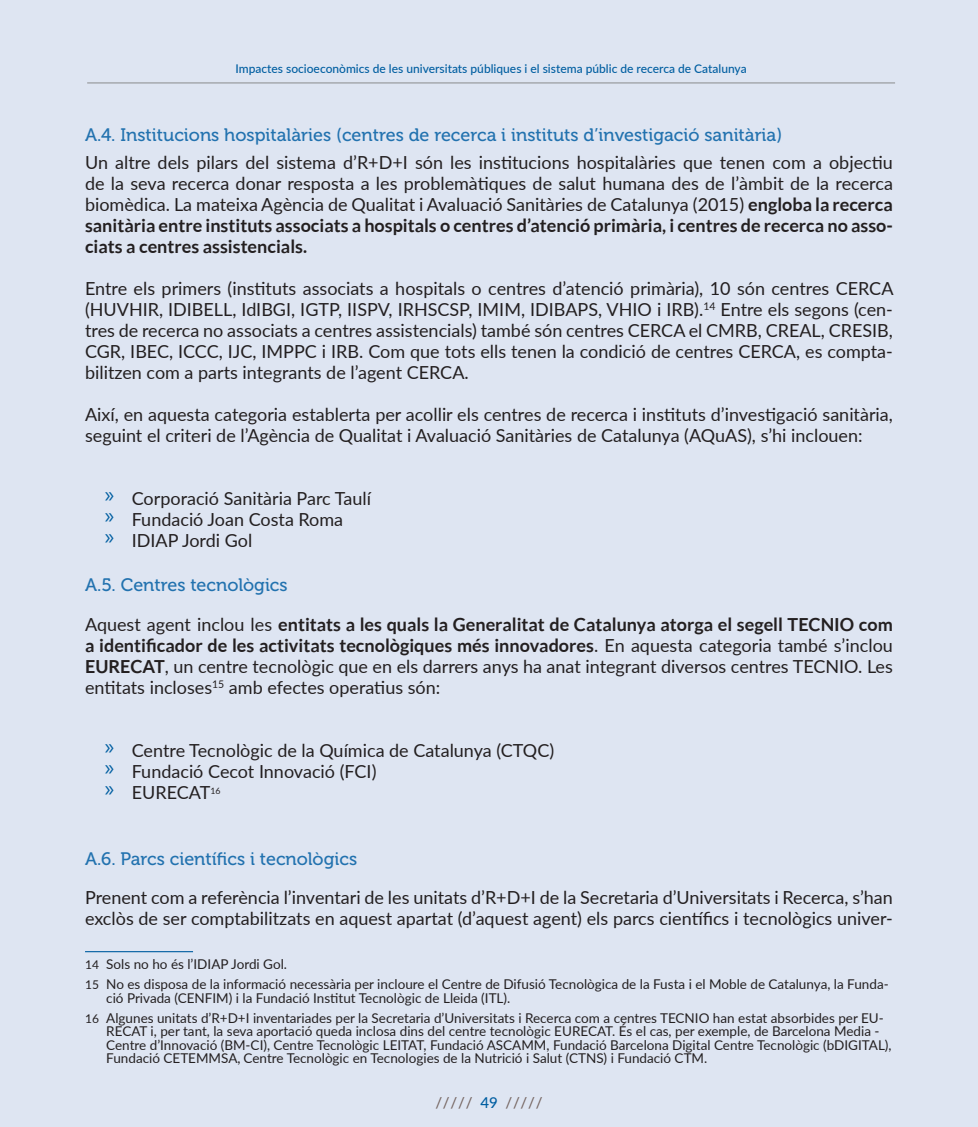
<style>
.page{position:relative;width:978px;height:1127px;background:#dee5f2}
.page>*{position:absolute;margin:0;border:0;box-sizing:border-box;transform-origin:0 0}
.t1{font:18px/21px "Lato";color:#231f20}
.t2{font:18px "Museo 500";color:#2272af}
.t3{font:500 15px "Lato";color:#766662}
.t4{font:13.5px/20px "Lato";color:#231f20}
.t5{font:500 12px "Lato";color:#005ea1}
.s1{font-weight:700}
.s2{font-size:12px}
.s3{color:#005ea1}
</style>
<div class="page">
<hr style="left:87px;top:82px;width:808px;height:1px;background:#939598">
<hr style="left:85px;top:951px;width:108px;height:1px;background:#005ea1">
<p class="t5" style="left:236px;top:60px;width:513px">Impactes socioeconòmics de les universitats públiques i el sistema públic de recerca de Catalunya</p>
<p class="t2" style="left:85px;top:125px;width:699px">A.4. Institucions hospitalàries (centres de recerca i instituts d’investigació sanitària)</p>
<p class="t1" style="left:85px;top:152px;width:809px;text-align:justify">Un altre dels pilars del sistema d’R+D+I són les institucions hospitalàries que tenen com a objectiu de la seva recerca donar resposta a les problemàtiques de salut humana des de l’àmbit de la recerca biomèdica. La mateixa Agència de Qualitat i Avaluació Sanitàries de Catalunya (2015) <span class="s1">engloba la recerca sanitària entre instituts associats a hospitals o centres d’atenció primària, i centres de recerca no asso&shy;ciats a centres assistencials.</span></p>
<p class="t1" style="left:85px;top:278px;width:810px;text-align:justify">Entre els primers (instituts associats a hospitals o centres d’atenció primària), 10 són centres CERCA (HUVHIR, IDIBELL, IdIBGI, IGTP, IISPV, IRHSCSP, IMIM, IDIBAPS, VHIO i IRB).<sup>14</sup> Entre els segons (cen&shy;tres de recerca no associats a centres assistencials) també són centres CERCA el CMRB, CREAL, CRESIB, CGR, IBEC, ICCC, IJC, IMPPC i IRB. Com que tots ells tenen la condició de centres CERCA, es compta&shy;bilitzen com a parts integrants de l’agent CERCA.</p>
<p class="t1" style="left:85px;top:404px;width:809px">Així, en aquesta categoria establerta per acollir els centres de recerca i instituts d’investigació sanitària, seguint el criteri de l’Agència de Qualitat i Avaluació Sanitàries de Catalunya (AQuAS), s’hi inclouen:</p>
<p class="t1" style="left:105px;top:488px;width:268px"><sup>»</sup> Corporació Sanitària Parc Taulí <sup>»</sup> Fundació Joan Costa Roma<br><sup>»</sup> IDIAP Jordi Gol</p>
<p class="t2" style="left:85px;top:575px;width:204px">A.5. Centres tecnològics</p>
<p class="t1" style="left:85px;top:613px;width:809px;text-align:justify">Aquest agent inclou les <span class="s1">entitats a les quals la Generalitat de Catalunya atorga el segell TECNIO com a identificador de les activitats tecnològiques més innovadores</span>. En aquesta categoria també s’inclou <span class="s1">EURECAT</span>, un centre tecnològic que en els darrers anys ha anat integrant diversos centres TECNIO. Les entitats incloses<sup>15</sup> amb efectes operatius són:</p>
<p class="t1" style="left:105px;top:740px;width:451px"><sup>»</sup> Centre Tecnològic de la Química de Catalunya (CTQC) <sup>»</sup> Fundació Cecot Innovació (FCI)<br><sup>»</sup> EURECAT<sup>16</sup></p>
<p class="t2" style="left:85px;top:849px;width:274px">A.6. Parcs científics i tecnològics</p>
<p class="t1" style="left:85px;top:886px;width:809px">Prenent com a referència l’inventari de les unitats d’R+D+I de la Secretaria d’Universitats i Recerca, s’han exclòs de ser comptabilitzats en aquest apartat (d’aquest agent) els parcs científics i tecnològics univer-</p>
<p class="t4" style="left:85px;top:954px;width:805px"><span class="s2">14</span> Sols no ho és l’IDIAP Jordi Gol.<br><span class="s2">15</span> No es disposa de la informació necessària per incloure el Centre de Difusió Tecnològica de la Fusta i el Moble de Catalunya, la Funda-</p>
<p class="t4" style="left:85px;top:987px;width:800px;text-indent:21px">ció Privada (CENFIM) i la Fundació Institut Tecnològic de Lleida (ITL).<br><span class="s2">16</span> Algunes unitats d’R+D+I inventariades per la Secretaria d’Universitats i Recerca com a centres TECNIO han estat absorbides per EU-</p>
<p class="t4" style="left:106px;top:1024px;width:787px;line-height:13.5px">RECAT i, per tant, la seva aportació queda inclosa dins del centre tecnològic EURECAT. És el cas, per exemple, de Barcelona Media -<br>Centre d’Innovació (BM-CI), Centre Tecnològic LEITAT, Fundació ASCAMM, Fundació Barcelona Digital Centre Tecnològic (bDIGITAL),<br>Fundació CETEMMSA, Centre Tecnològic en Tecnologies de la Nutrició i Salut (CTNS) i Fundació CTM.</p>
<p class="t3" style="left:435px;top:1092px;width:109px">///// <span class="s3">49</span> /////</p>
</div>
